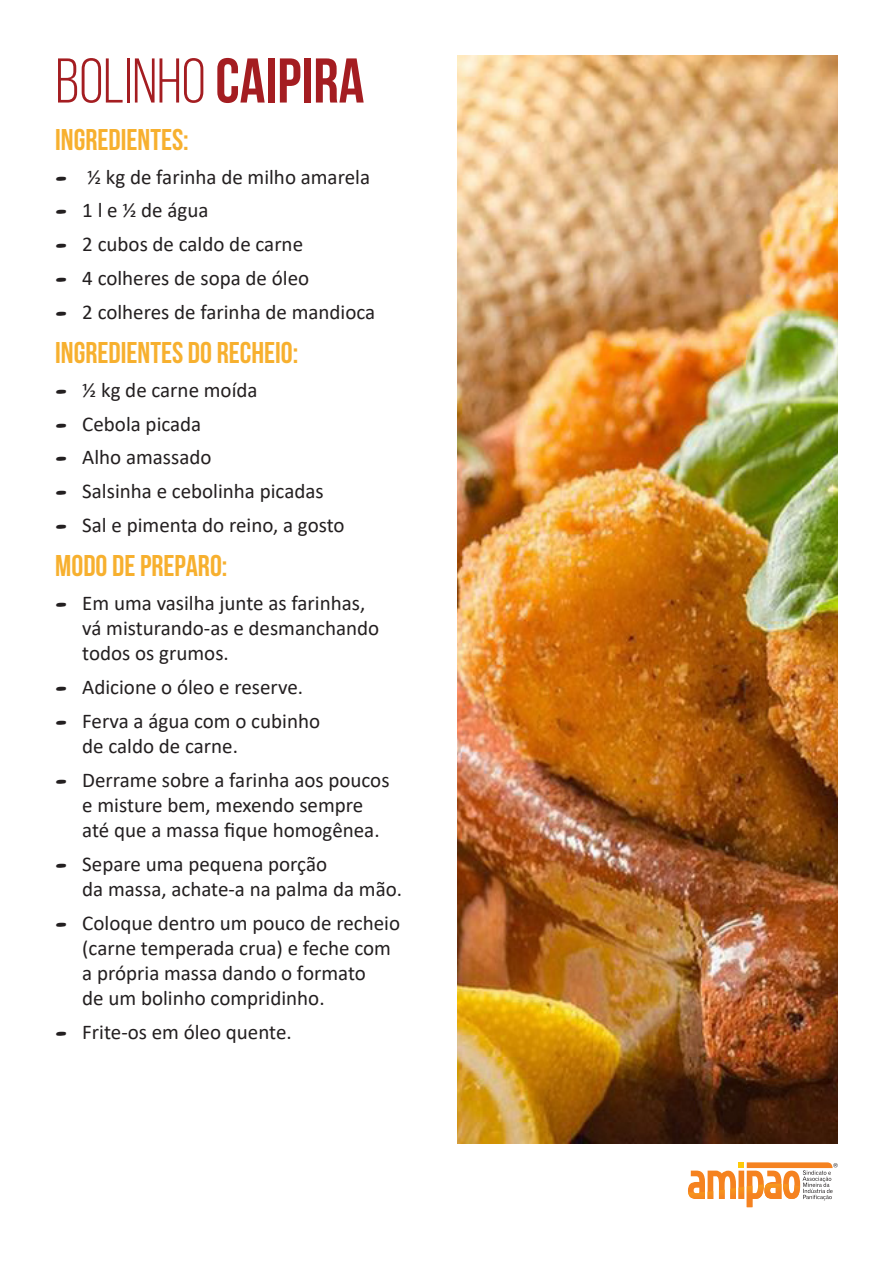
<style>
.page{position:relative;width:893px;height:1263px;background:#fff}
.page>*{position:absolute;margin:0;border:0;box-sizing:border-box;transform-origin:0 0}
.TITULOS{font:63px "Bebas Neue";color:#a41d21}
.SUBTITULOS{font:700 30px "Bebas Neue";color:#f7b02f}
.t1{font:21px/25.2px "Calibri";color:#231f20}
.s1{font-weight:700}
.s2{font-family:"Vanilla"}
</style>
<div class="page">
<svg style="left:688px;top:1162px;width:150px;height:45px"></svg>
<img style="left:457px;top:55px;width:381px;height:1089px">
<p class="TITULOS" style="left:55px;top:47px;width:310px">BOLINHO <span class="s1">CAIPIRA</span></p>
<p class="SUBTITULOS" style="left:55px;top:123px;width:135px">INGREDIENTES:</p>
<p class="t1" style="left:55px;top:164px;width:316px"><span class="s2">-</span> ½ kg de farinha de milho amarela</p>
<p class="t1" style="left:55px;top:197px;width:155px"><span class="s2">-</span> 1 l e ½ de água</p>
<p class="t1" style="left:55px;top:231px;width:249px"><span class="s2">-</span> 2 cubos de caldo de carne</p>
<p class="t1" style="left:55px;top:265px;width:255px"><span class="s2">-</span> 4 colheres de sopa de óleo</p>
<p class="t1" style="left:55px;top:298px;width:322px"><span class="s2">-</span> 2 colheres de farinha de mandioca</p>
<p class="SUBTITULOS" style="left:55px;top:336px;width:245px">INGREDIENTES DO RECHEIO:</p>
<p class="t1" style="left:55px;top:377px;width:204px"><span class="s2">-</span> ½ kg de carne moída</p>
<p class="t1" style="left:55px;top:410px;width:148px"><span class="s2">-</span> Cebola picada</p>
<p class="t1" style="left:55px;top:444px;width:158px"><span class="s2">-</span> Alho amassado</p>
<p class="t1" style="left:55px;top:478px;width:270px"><span class="s2">-</span> Salsinha e cebolinha picadas</p>
<p class="t1" style="left:55px;top:512px;width:291px"><span class="s2">-</span> Sal e pimenta do reino, a gosto</p>
<p class="SUBTITULOS" style="left:55px;top:549px;width:174px">MODO DE PREPARO:</p>
<p class="t1" style="left:82px;top:590px;width:298px;text-indent:-27px"><span class="s2">-</span> Em uma vasilha junte as farinhas, vá misturando-as e desmanchando todos os grumos.</p>
<p class="t1" style="left:55px;top:674px;width:249px"><span class="s2">-</span> Adicione o óleo e reserve.</p>
<p class="t1" style="left:82px;top:708px;width:239px;text-indent:-27px"><span class="s2">-</span> Ferva a água com o cubinho de caldo de carne.</p>
<p class="t1" style="left:82px;top:766px;width:309px;text-indent:-27px"><span class="s2">-</span> Derrame sobre a farinha aos poucos e misture bem, mexendo sempre até que a massa fique homogênea.</p>
<p class="t1" style="left:82px;top:851px;width:321px;text-indent:-27px"><span class="s2">-</span> Separe uma pequena porção<br>da massa, achate-a na palma da mão.</p>
<p class="t1" style="left:82px;top:909px;width:319px;text-indent:-27px"><span class="s2">-</span> Coloque dentro um pouco de recheio (carne temperada crua) e feche com a própria massa dando o formato<br>de um bolinho compridinho.</p>
<p class="t1" style="left:55px;top:1019px;width:238px"><span class="s2">-</span> Frite-os em óleo quente.</p>
</div>
